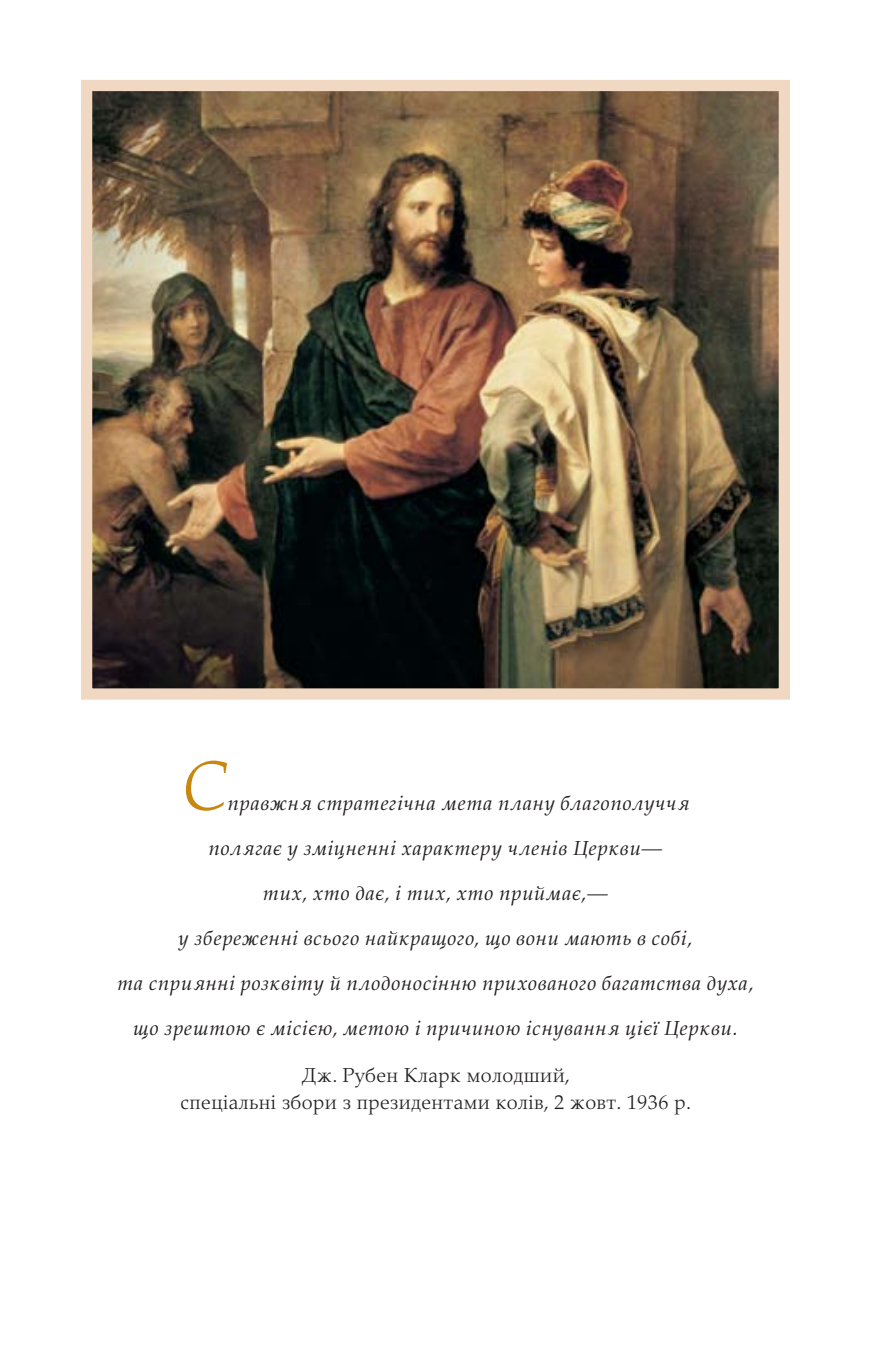
<style>
.page{position:relative;width:871px;height:1357px;background:#fff}
.page>*{position:absolute;margin:0;border:0;box-sizing:border-box;transform-origin:0 0}
.FIGimg-CAP_para_init{font:italic 300 69.75px "Palatinolds Lat";color:#c8880f}
.FIGimg-CAP_para_init-2{font:italic 20.25px "Palatinolds Lat";letter-spacing:.04em;color:#231f20}
.FIGimg-CIT_para{font:300 20.25px/27px "Palatinolds Lat";letter-spacing:.02em;color:#231f20;text-align:center}
</style>
<div class="page">
<img style="left:93px;top:92px;width:685px;height:596px">
<div style="left:81px;top:80px;width:709px;height:620px;border:11px solid #f0d8c3"></div>
<p class="FIGimg-CAP_para_init" style="left:182px;top:732px;width:47px">С</p>
<p class="FIGimg-CAP_para_init-2" style="left:228px;top:787px;width:463px">правжня стратегічна мета плану благополуччя</p>
<p class="FIGimg-CAP_para_init-2" style="left:209px;top:832px;width:455px">полягає у зміцненні характеру членів Церкви—</p>
<p class="FIGimg-CAP_para_init-2" style="left:263px;top:877px;width:346px">тих, хто дає, і тих, хто приймає,—</p>
<p class="FIGimg-CAP_para_init-2" style="left:179px;top:922px;width:515px">у збереженні всього найкращого, що вони мають в собі,</p>
<p class="FIGimg-CAP_para_init-2" style="left:117px;top:967px;width:637px">та сприянні розквіту й плодоносінню прихованого багатства духа,</p>
<p class="FIGimg-CAP_para_init-2" style="left:133px;top:1012px;width:606px">що зрештою є місією, метою і причиною існування цієї Церкви.</p>
<p class="FIGimg-CIT_para" style="left:181px;top:1060px;width:512px">Дж. Рубен Кларк молодший,<br>спеціальні збори з президентами колів, 2 жовт. 1936 р.</p>
</div>
